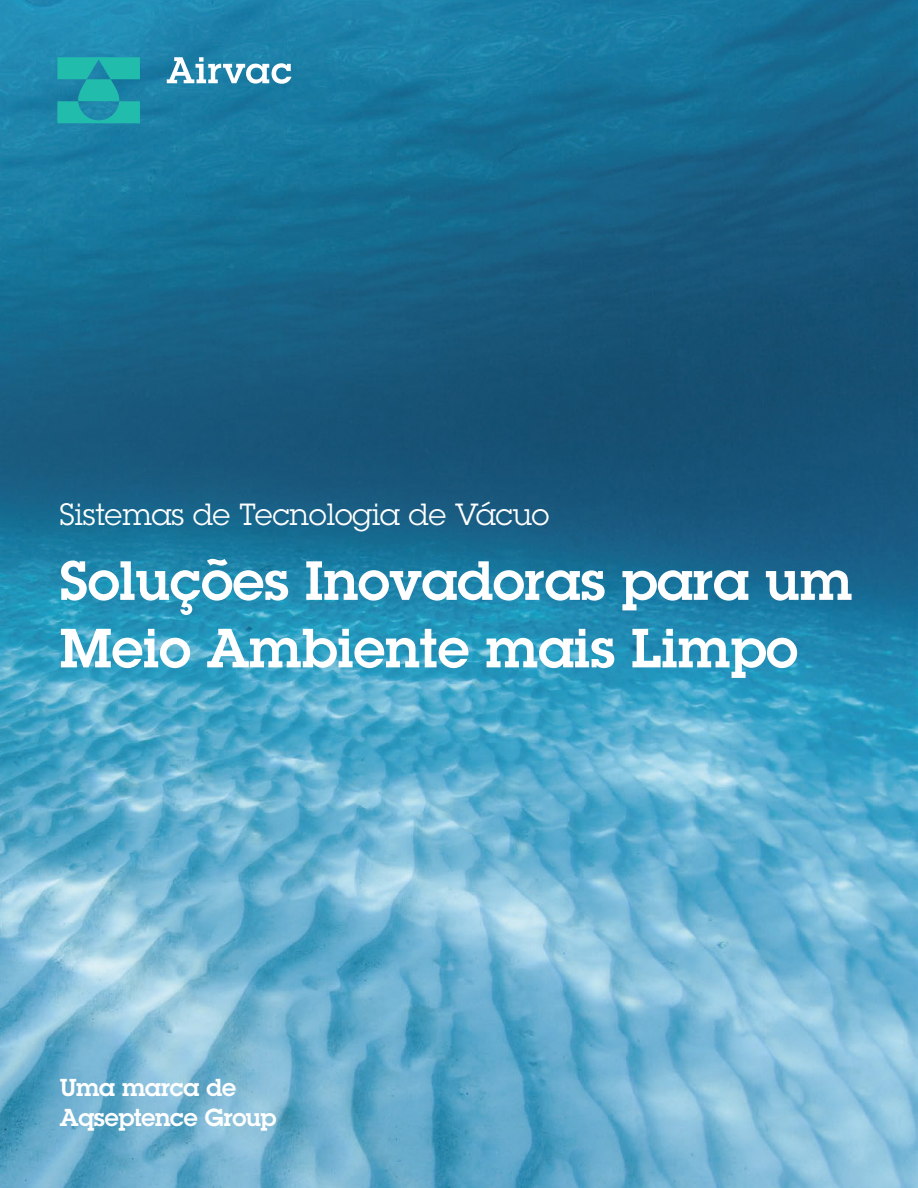
<style>
.page{position:relative;width:918px;height:1188px;background:#fff}
.page>*{position:absolute;margin:0;border:0;box-sizing:border-box;transform-origin:0 0}
.t1{font:600 54px/67.5px "Lubalin Graph Std";color:#fff}
.t2{font:30px "Lubalin Graph Std";color:#fff}
.t3{font:600 24px/30px "Lubalin Graph Std";letter-spacing:-.015em;color:#fff}
</style>
<div class="page">
<img style="left:0;top:0;width:918px;height:1188px">
<svg style="left:167px;top:57px;width:124px;height:27px"></svg>
<svg style="left:57px;top:57px;width:83px;height:66px;background:#20a6aa"></svg>
<p class="t2" style="left:60px;top:496px;width:491px">Sistemas de Tecnologia de Vácuo</p>
<p class="t1" style="left:60px;top:546px;width:794px">Soluções Inovadoras para um<br>Meio Ambiente mais Limpo</p>
<p class="t3" style="left:60px;top:1072px;width:218px">Uma marca de<br>Aqseptence Group</p>
</div>
